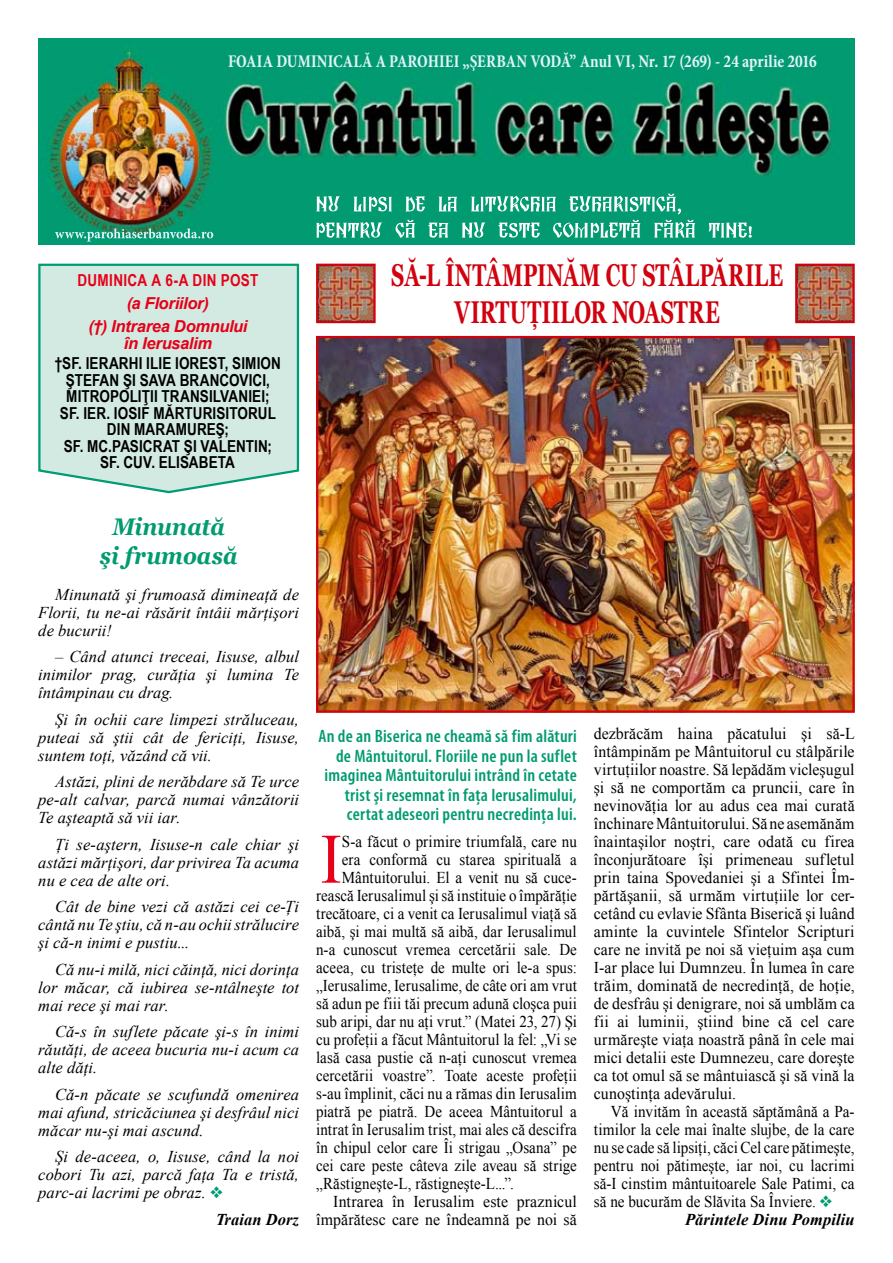
<style>
.page{position:relative;width:893px;height:1263px;background:#fff}
.page>*{position:absolute;margin:0;border:0;box-sizing:border-box;transform-origin:0 0}
.t1{font:70.8px "Times New Roman";color:#e60019;scale:.91 1}
.t2{font:700 31.5px/37.5px "Georgia";color:#d1010e;text-align:center;scale:.65 1}
.t3{font:italic 700 24px/28.5px "Georgia";letter-spacing:-.005em;color:#009b70;text-align:center;scale:.91 1}
.t4{font:600 condensed 18px/19.5px "Myriad Pro";letter-spacing:.015em;color:#009b70;text-align:right}
.t5{font:700 condensed 18px "Minion Pro";letter-spacing:.005em;color:#e2f3fc;scale:.91 1}
.t6{font:italic 16.5px/18px "Times New Roman";letter-spacing:.005em;color:#000;text-align:justify}
.t7{font:16.5px/18px "Times New Roman";letter-spacing:.005em;color:#000;text-align:justify;scale:.96 1}
.t8{font:16.5px "Times New Roman";letter-spacing:.005em;color:#000;scale:.91 1}
.t9{font:16.5px "Times New Roman";letter-spacing:.005em;color:#000;scale:.92 1}
.t10{font:700 16.5px/16.5px "Arial Narrow";letter-spacing:.005em;color:#000;text-align:center}
.t11{font:italic 700 16.5px/23px "Arial";letter-spacing:-.02em;color:#e60019;text-align:center}
.t12{font:italic 700 16.5px "Times New Roman";letter-spacing:.005em;color:#000}
.t13{font:700 16.5px "Arial Narrow";letter-spacing:.02em;color:#e60019}
.s1{color:#009b70}
</style>
<div class="page">
<img style="left:38px;top:38px;width:817px;height:206px">
<svg style="left:55px;top:228px;width:158px;height:14px;background:#38ab8c"></svg>
<svg style="left:316px;top:194px;width:365px;height:20px"></svg>
<svg style="left:316px;top:220px;width:436px;height:18px"></svg>
<svg style="left:38px;top:263px;width:262px;height:231px;background:#cee8df"></svg>
<img style="left:316px;top:335px;width:539px;height:378px">
<img style="left:316px;top:263px;width:60px;height:61px">
<img style="left:795px;top:263px;width:60px;height:61px">
<p class="t5" style="left:228px;top:50px;width:648px">FOAIA DUMINICALĂ A PAROHIEI „ŞERBAN VODĂ” Anul VI, Nr. 17 (269) - 24 aprilie 2016</p>
<p class="t13" style="left:77px;top:268px;width:182px">DUMINICA A 6-A DIN POST</p>
<p class="t11" style="left:88px;top:293px;width:160px">(a Floriilor)<br>(†) Intrarea Domnului</p>
<p class="t11" style="left:124px;top:332px;width:90px">în Ierusalim</p>
<p class="t10" style="left:55px;top:355px;width:228px">†SF. IERARHI ILIE IOREST, SIMION<br>ŞTEFAN ŞI SAVA BRANCOVICI,<br>MITROPOLIŢII TRANSILVANIEI;<br>SF. IER. IOSIF MĂRTURISITORUL<br>DIN MARAMUREŞ;<br>SF. MC.PASICRAT ŞI VALENTIN;<br>SF. CUV. ELISABETA</p>
<h2 class="t2" style="left:391px;top:256px;width:605px">SĂ-L ÎNTÂMPINĂM CU STÂLPĂRILE<br>VIRTUŢIILOR NOASTRE</h2>
<h3 class="t3" style="left:100px;top:512px;width:153px">Minunată<br>şi frumoasă</h3>
<p class="t6" style="left:38px;top:585px;width:262px;text-indent:17px">Minunată şi frumoasă dimineaţă de Florii, tu ne-ai răsărit întâii mărţişori de bucurii!</p>
<p class="t6" style="left:38px;top:647px;width:262px;text-indent:17px">– Când atunci treceai, Iisuse, albul inimilor prag, curăţia şi lumina Te întâmpinau cu drag.</p>
<p class="t6" style="left:38px;top:710px;width:262px;text-indent:17px">Şi în ochii care limpezi străluceau, puteai să ştii cât de fericiţi, Iisuse, suntem toţi, văzând că vii.</p>
<p class="t6" style="left:38px;top:772px;width:262px;text-indent:17px">Astăzi, plini de nerăbdare să Te urce pe-alt calvar, parcă numai vânzătorii Te aşteaptă să vii iar.</p>
<p class="t6" style="left:38px;top:835px;width:262px;text-indent:17px">Ţi se-aştern, Iisuse-n cale chiar şi astăzi mărţişori, dar privirea Ta acuma nu e cea de alte ori.</p>
<p class="t6" style="left:38px;top:897px;width:262px;text-indent:17px">Cât de bine vezi că astăzi cei ce-Ţi cântă nu Te ştiu, că n-au ochii strălucire şi că-n inimi e pustiu...</p>
<p class="t6" style="left:38px;top:960px;width:262px;text-indent:17px">Că nu-i milă, nici căinţă, nici dorinţa lor măcar, că iubirea se-ntâlneşte tot mai rece şi mai rar.</p>
<p class="t6" style="left:38px;top:1022px;width:262px;text-indent:17px">Că-s în suflete păcate şi-s în inimi răutăţi, de aceea bucuria nu-i acum ca alte dăţi.</p>
<p class="t6" style="left:38px;top:1085px;width:262px;text-indent:17px">Că-n păcate se scufundă omenirea mai afund, stricăciunea şi desfrâul nici măcar nu-şi mai ascund.</p>
<p class="t6" style="left:38px;top:1147px;width:262px;text-indent:17px">Şi de-aceea, o, Iisuse, când la noi cobori Tu azi, parcă faţa Ta e tristă, parc-ai lacrimi pe obraz. <span class="s1">❖</span></p>
<p class="t12" style="left:216px;top:1208px;width:85px">Traian Dorz</p>
<p class="t4" style="left:318px;top:726px;width:260px">An de an Biserica ne cheamă să fim alături de Mântuitorul. Floriile ne pun la suflet imaginea Mântuitorului intrând în cetate trist şi resemnat în faţa Ierusalimului, certat adeseori pentru necredinţa lui.</p>
<h1 class="t1" style="left:320px;top:811px;width:25px">I</h1>
<p class="t8" style="left:342px;top:830px;width:260px">S-a făcut o primire triumfală, care nu</p>
<p class="t8" style="left:342px;top:848px;width:260px">era conformă cu starea spirituală a</p>
<p class="t8" style="left:342px;top:866px;width:260px">Mântuitorului. El a venit nu să cuce-</p>
<p class="t8" style="left:316px;top:884px;width:288px">rească Ierusalimul şi să instituie o împărăţie</p>
<p class="t8" style="left:316px;top:902px;width:288px">trecătoare, ci a venit ca Ierusalimul viaţă să</p>
<p class="t8" style="left:316px;top:920px;width:288px">aibă, şi mai multă să aibă, dar Ierusalimul</p>
<p class="t8" style="left:316px;top:938px;width:288px">n-a cunoscut vremea cercetării sale. De</p>
<p class="t8" style="left:316px;top:956px;width:288px">aceea, cu tristeţe de multe ori le-a spus:</p>
<p class="t8" style="left:316px;top:974px;width:288px">„Ierusalime, Ierusalime, de câte ori am vrut</p>
<p class="t8" style="left:316px;top:992px;width:288px">să adun pe fiii tăi precum adună cloşca puii</p>
<p class="t8" style="left:316px;top:1010px;width:288px">sub aripi, dar nu aţi vrut.” (Matei 23, 27) Şi</p>
<p class="t8" style="left:316px;top:1028px;width:288px">cu profeţii a făcut Mântuitorul la fel: „Vi se</p>
<p class="t8" style="left:316px;top:1046px;width:288px">lasă casa pustie că n-aţi cunoscut vremea</p>
<p class="t8" style="left:316px;top:1064px;width:288px">cercetării voastre”. Toate aceste profeţii</p>
<p class="t8" style="left:316px;top:1082px;width:288px">s‑au împlinit, căci nu a rămas din Ierusalim</p>
<p class="t8" style="left:316px;top:1100px;width:288px">piatră pe piatră. De aceea Mântuitorul a</p>
<p class="t8" style="left:316px;top:1118px;width:288px">intrat în Ierusalim trist, mai ales că descifra</p>
<p class="t8" style="left:316px;top:1136px;width:288px">în chipul celor care Îi strigau „Osana” pe</p>
<p class="t8" style="left:316px;top:1154px;width:288px">cei care peste câteva zile aveau să strige</p>
<p class="t8" style="left:316px;top:1172px;width:219px">„Răstigneşte-L, răstigneşte-L...”.</p>
<p class="t7" style="left:333px;top:1192px;width:255px">Intrarea în Ierusalim este praznicul</p>
<p class="t7" style="left:316px;top:1210px;width:273px">împărătesc care ne îndeamnă pe noi să</p>
<p class="t7" style="left:594px;top:724px;width:273px">dezbrăcăm haina păcatului şi să-L întâmpinăm pe Mântuitorul cu stâlpările virtuţiilor noastre. Să lepădăm vicleşugul şi să ne comportăm ca pruncii, care în nevinovăţia lor au adus cea mai curată închinare Mântuitorului. Să ne asemănăm înaintaşilor noştri, care odată cu firea înconjurătoare îşi primeneau sufletul prin taina Spovedaniei şi a Sfintei Îm&shy;părtăşanii, să urmăm virtuţiile lor cer&shy;cetând cu evlavie Sfânta Biserică şi luând aminte la cuvintele Sfintelor Scripturi care ne invită pe noi să vieţuim aşa cum I‑ar place lui Dumnzeu. În lumea în care trăim, dominată de necredinţă, de hoţie, de desfrâu şi denigrare, noi să umblăm ca fii ai luminii, ştiind bine că cel care urmăreşte viaţa noastră până în cele mai mici detalii este Dumnezeu, care doreşte ca tot omul să se mântuiască şi să vină la cunoştinţa adevărului.</p>
<p class="t9" style="left:611px;top:1100px;width:266px">Vă invităm în această săptămână a Pa-</p>
<p class="t9" style="left:594px;top:1118px;width:285px">timilor la cele mai înalte slujbe, de la care</p>
<p class="t9" style="left:594px;top:1136px;width:285px">nu se cade să lipsiţi, căci Cel care pătimeşte,</p>
<p class="t9" style="left:594px;top:1154px;width:285px">pentru noi pătimeşte, iar noi, cu lacrimi</p>
<p class="t9" style="left:594px;top:1172px;width:285px">să‑I cinstim mântuitoarele Sale Patimi, ca</p>
<p class="t9" style="left:594px;top:1190px;width:261px">să ne bucurăm de Slăvita Sa Înviere. <span class="s1">❖</span></p>
<p class="t12" style="left:685px;top:1208px;width:171px">Părintele Dinu Pompiliu</p>
</div>
